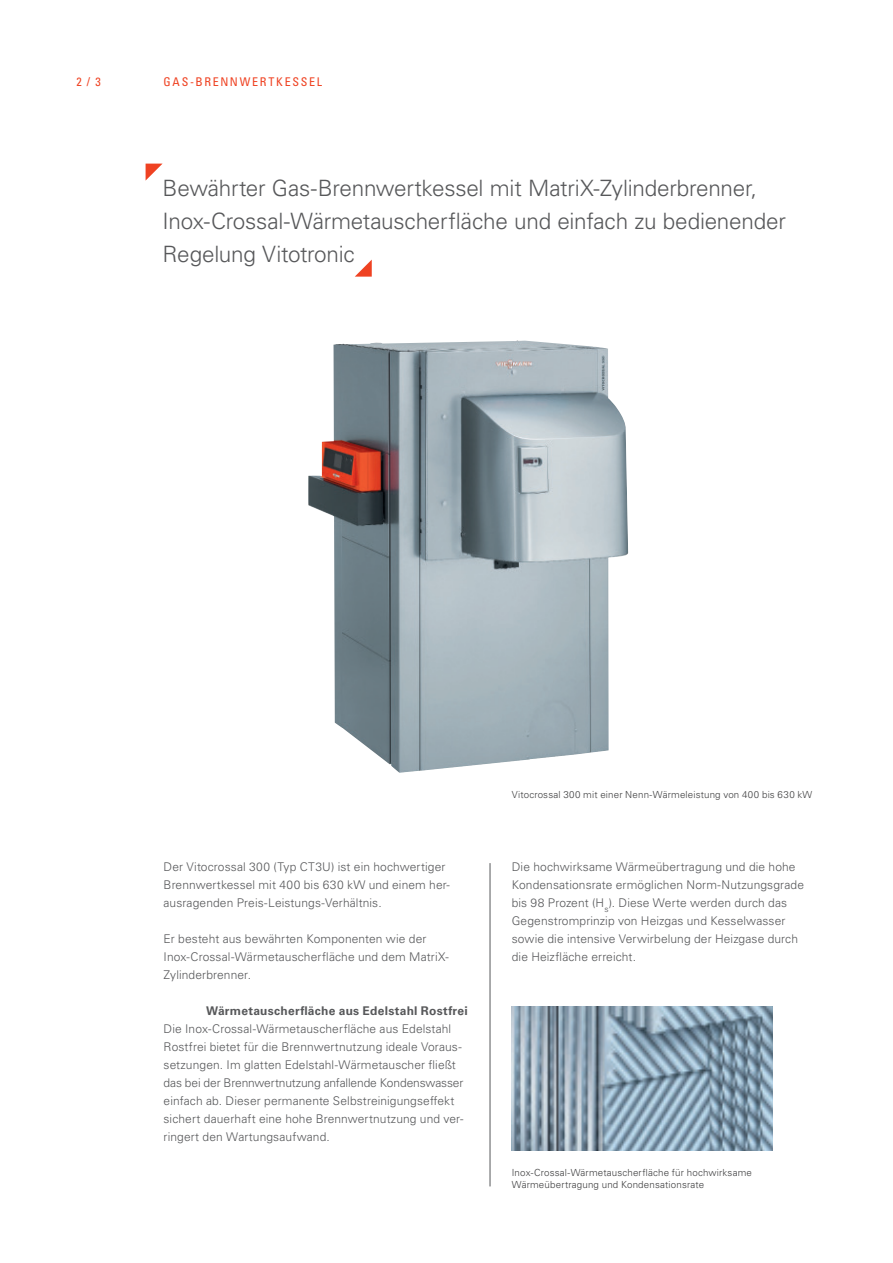
<style>
.page{position:relative;width:893px;height:1263px;background:#fff}
.page>*{position:absolute;margin:0;border:0;box-sizing:border-box;transform-origin:0 0}
.Teaser___Univers_Lig{font:300 22.5px/33px "Univers LTCYR 45";letter-spacing:-.01em;color:#57585a}
.Copy___Univers_Light{font:300 12px/18px "Univers LTCYR 45";letter-spacing:.01em;color:#57585a}
.Zwischenheadline___U{font:700 12px "Univers LTCYR 65";letter-spacing:.02em;color:#57585a}
.Kopfzeile___Univers{font:condensed 12px "Univers LTCYR 57";letter-spacing:.14em;color:#ef4222}
.Bildunterschriften{font:300 9.75px/12px "Univers LTCYR 45";letter-spacing:.015em;color:#3e3e3f}
</style>
<div class="page">
<img style="left:308px;top:341px;width:320px;height:432px">
<hr style="left:490px;top:863px;width:1px;height:323px;background:#57585a">
<svg style="left:146px;top:164px;width:16px;height:16px"></svg>
<svg style="left:355px;top:260px;width:17px;height:17px"></svg>
<img style="left:512px;top:1007px;width:261px;height:144px">
<p class="Kopfzeile___Univers" style="left:77px;top:74px;width:26px">2 / 3</p>
<p class="Kopfzeile___Univers" style="left:164px;top:74px;width:160px">GAS-BRENNWERTKESSEL</p>
<p class="Teaser___Univers_Lig" style="left:163px;top:171px;width:625px">Bewährter Gas-Brennwertkessel mit MatriX-Zylinderbrenner,<br>Inox-Crossal-Wärmetauscherfläche und einfach zu bedienender<br>Regelung Vitotronic</p>
<p class="Copy___Univers_Light" style="left:164px;top:858px;width:288px">Der Vitocrossal 300 (Typ CT3U) ist ein hochwertiger<br>Brennwertkessel mit 400 bis 630 kW und einem her&shy;ausragenden Preis-Leistungs-Verhältnis.</p>
<p class="Copy___Univers_Light" style="left:164px;top:930px;width:287px">Er besteht aus bewährten Komponenten wie der<br>Inox-Crossal-Wärmetauscherfläche und dem MatriX-<br>Zylinderbrenner.</p>
<p class="Zwischenheadline___U" style="left:206px;top:1003px;width:263px">Wärmetauscherfläche aus Edelstahl Rostfrei</p>
<p class="Copy___Univers_Light" style="left:164px;top:1020px;width:301px">Die Inox-Crossal-Wärmetauscherfläche aus Edelstahl Rostfrei bietet für die Brennwertnutzung ideale Voraus&shy;setzungen. Im glatten Edelstahl-Wärmetauscher fließt das bei der Brennwertnutzung anfallende Kondenswasser einfach ab. Dieser permanente Selbstreinigungseffekt sichert dauerhaft eine hohe Brennwertnutzung und ver&shy;ringert den Wartungsaufwand.</p>
<p class="Bildunterschriften" style="left:512px;top:788px;width:302px">Vitocrossal 300 mit einer Nenn-Wärmeleistung von 400 bis 630 kW</p>
<p class="Copy___Univers_Light" style="left:512px;top:858px;width:294px">Die hochwirksame Wärmeübertragung und die hohe Kondensationsrate ermöglichen Norm-Nutzungsgrade bis 98 Prozent (H<sub>s</sub>). Diese Werte werden durch das Gegenstromprinzip von Heizgas und Kesselwasser sowie die intensive Verwirbelung der Heizgase durch die Heizfläche erreicht.</p>
<p class="Bildunterschriften" style="left:512px;top:1166px;width:242px">Inox-Crossal-Wärmetauscherfläche für hochwirksame<br>Wärmeübertragung und Kondensationsrate</p>
</div>
